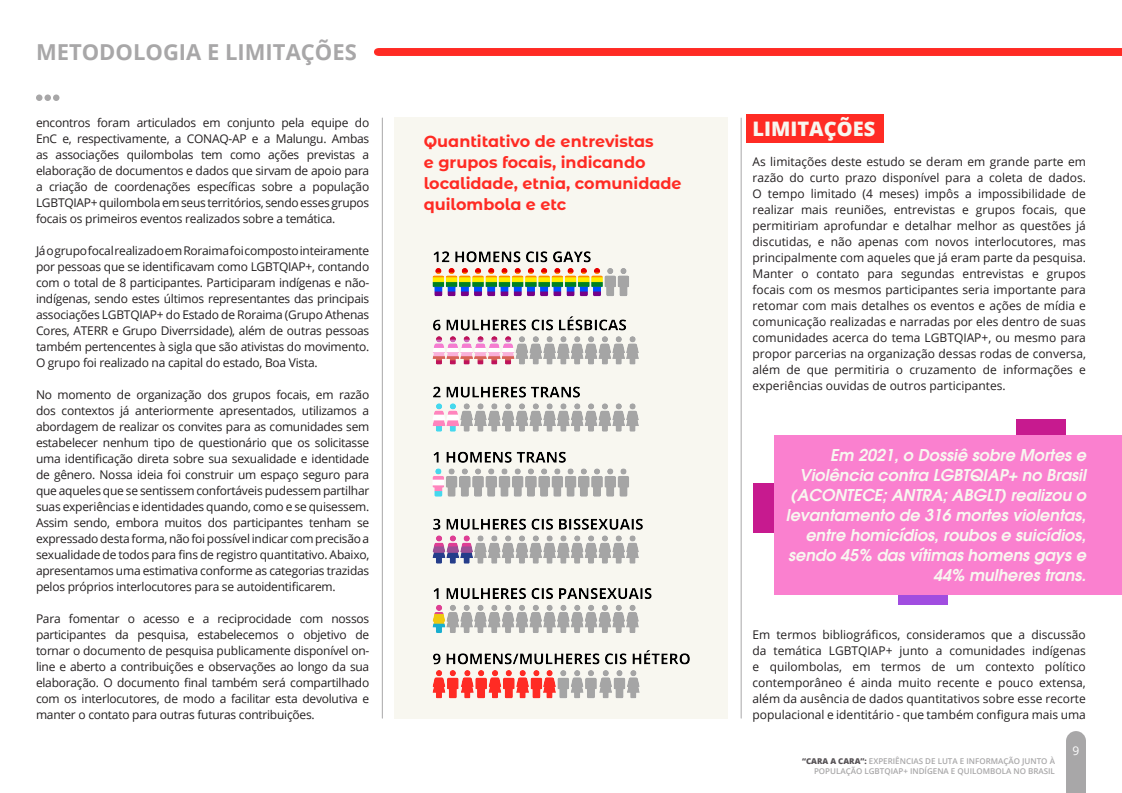
<style>
.page{position:relative;width:1122px;height:793px;background:#fff}
.page>*{position:absolute;margin:0;border:0;box-sizing:border-box;transform-origin:0 0}
.TÍTULO_2{font:700 22px "Open Sans";color:#a8a7a8}
.sub-title{font:800 20px "Open Sans";color:#f8f7f0}
.destaques{font:italic 600 16px/20px "Avant Garde";color:#f8f7f0;text-align:right}
.body{font:700 16px/21px "Montserrat Alternates";color:#ff2b24}
.body-2{font:12px/16px "Open Sans";letter-spacing:-.02em;color:#231f20;text-align:justify}
.t1{font:12px "Open Sans";color:#fff}
.t2{font:600 8px/10px "Open Sans";color:#a8a7a8;text-align:right}
.s1{font-weight:800;color:#555154}
</style>
<div class="page">
<svg style="left:1066px;top:731px;width:20px;height:62px"></svg>
<div style="left:394px;top:118px;width:334px;height:601px;background:#f8f7f0"></div>
<div style="left:753px;top:483px;width:50px;height:50px;background:#c71a8f"></div>
<div style="left:1016px;top:420px;width:50px;height:50px;background:#c71a8f"></div>
<div style="left:898px;top:556px;width:50px;height:50px;background:#a14de0"></div>
<div style="left:774px;top:435px;width:348px;height:159px;background:#fa80cf"></div>
<div style="left:746px;top:114px;width:138px;height:29px;background:#ff2b24"></div>
<div style="left:36px;top:94px;width:6px;height:7px;background:#a8a7a8;border-radius:50%"></div>
<div style="left:44px;top:94px;width:7px;height:7px;background:#a8a7a8;border-radius:50%"></div>
<div style="left:53px;top:94px;width:7px;height:7px;background:#a8a7a8;border-radius:50%"></div>
<div style="left:374px;top:48px;width:748px;height:8px;background:#ff2b24"></div>
<img style="left:432px;top:251px;width:258px;height:448px">
<hr style="left:382px;top:118px;width:1px;height:600px;background:#a8a7a8">
<hr style="left:741px;top:118px;width:1px;height:600px;background:#a8a7a8">
<p class="TÍTULO_2" style="left:36px;top:37px;width:322px">METODOLOGIA E LIMITAÇÕES</p>
<p class="body-2" style="left:36px;top:114px;width:335px">encontros foram articulados em conjunto pela equipe do EnC e, respectivamente, a CONAQ-AP e a Malungu. Ambas as associações quilombolas tem como ações previstas a elaboração de documentos e dados que sirvam de apoio para a criação de coordenações específicas sobre a população LGBTQIAP+ quilombola em seus territórios, sendo esses grupos focais os primeiros eventos realizados sobre a temática.</p>
<p class="body-2" style="left:36px;top:242px;width:335px">Já o grupo focal realizado em Roraima foi composto inteiramente por pessoas que se identificavam como LGBTQIAP+, contando com o total de 8 participantes. Participaram indígenas e não&shy;indígenas, sendo estes últimos representantes das principais associações LGBTQIAP+ do Estado de Roraima (Grupo Athenas Cores, ATERR e Grupo Diverrsidade), além de outras pessoas também pertencentes à sigla que são ativistas do movimento.<br>O grupo foi realizado na capital do estado, Boa Vista.</p>
<p class="body-2" style="left:36px;top:386px;width:335px">No momento de organização dos grupos focais, em razão dos contextos já anteriormente apresentados, utilizamos a abordagem de realizar os convites para as comunidades sem estabelecer nenhum tipo de questionário que os solicitasse uma identificação direta sobre sua sexualidade e identidade de gênero. Nossa ideia foi construir um espaço seguro para que aqueles que se sentissem confortáveis pudessem partilhar suas experiências e identidades quando, como e se quisessem.<br>Assim sendo, embora muitos dos participantes tenham se expressado desta forma, não foi possível indicar com precisão a sexualidade de todos para fins de registro quantitativo. Abaixo, apresentamos uma estimativa conforme as categorias trazidas pelos próprios interlocutores para se autoidentificarem.</p>
<p class="body-2" style="left:36px;top:610px;width:335px">Para fomentar o acesso e a reciprocidade com nossos participantes da pesquisa, estabelecemos o objetivo de tornar o documento de pesquisa publicamente disponível on&shy;line e aberto a contribuições e observações ao longo da sua elaboração. O documento final também será compartilhado com os interlocutores, de modo a facilitar esta devolutiva e manter o contato para outras futuras contribuições.</p>
<p class="body" style="left:424px;top:130px;width:259px">Quantitativo de entrevistas<br>e grupos focais, indicando localidade, etnia, comunidade quilombola e etc</p>
<p class="sub-title" style="left:753px;top:114px;width:124px">LIMITAÇÕES</p>
<p class="body-2" style="left:753px;top:153px;width:335px">As limitações deste estudo se deram em grande parte em razão do curto prazo disponível para a coleta de dados.<br>O tempo limitado (4 meses) impôs a impossibilidade de realizar mais reuniões, entrevistas e grupos focais, que permitiriam aprofundar e detalhar melhor as questões já discutidas, e não apenas com novos interlocutores, mas principalmente com aqueles que já eram parte da pesquisa.<br>Manter o contato para segundas entrevistas e grupos focais com os mesmos participantes seria importante para retomar com mais detalhes os eventos e ações de mídia e comunicação realizadas e narradas por eles dentro de suas comunidades acerca do tema LGBTQIAP+, ou mesmo para propor parcerias na organização dessas rodas de conversa, além de que permitiria o cruzamento de informações e experiências ouvidas de outros participantes.</p>
<p class="destaques" style="left:786px;top:444px;width:302px">Em 2021, o Dossiê sobre Mortes e Violência contra LGBTQIAP+ no Brasil (ACONTECE; ANTRA; ABGLT) realizou o levantamento de 316 mortes violentas, entre homicídios, roubos e suicídios, sendo 45% das vítimas homens gays e 44% mulheres trans.</p>
<p class="body-2" style="left:753px;top:626px;width:335px">Em termos bibliográficos, consideramos que a discussão da temática LGBTQIAP+ junto a comunidades indígenas e quilombolas, em termos de um contexto político contemporâneo é ainda muito recente e pouco extensa, além da ausência de dados quantitativos sobre esse recorte populacional e identitário - que também configura mais uma</p>
<p class="t2" style="left:802px;top:756px;width:254px"><span class="s1">“CARA A CARA”:</span> EXPERIÊNCIAS DE LUTA E INFORMAÇÃO JUNTO À<br>POPULAÇÃO LGBTQIAP+ INDÍGENA E QUILOMBOLA NO BRASIL</p>
<p class="t1" style="left:1073px;top:742px;width:8px">9</p>
</div>
